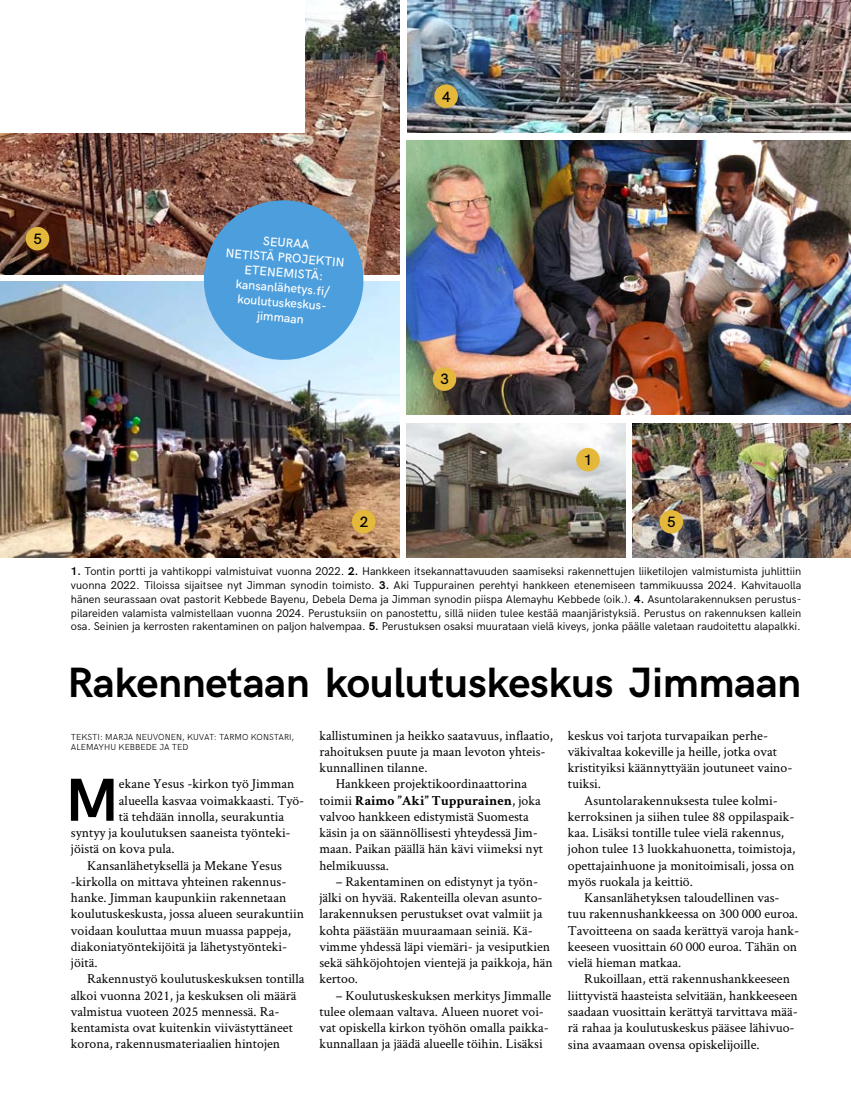
<style>
.page{position:relative;width:851px;height:1099px;background:#fff}
.page>*{position:absolute;margin:0;border:0;box-sizing:border-box;transform-origin:0 0}
.t1{font:700 60.88px "HK Grotesk";color:#000}
.t2{font:700 42.5px "HK Grotesk";letter-spacing:-.01em;color:#000}
.t3{font:500 15px "HK Grotesk";color:#000}
.t4{font:13.75px/16.2px "Crimson Text";color:#000}
.t5{font:700 13.75px "Crimson Text";color:#000}
.t6{font:500 12.5px/15px "HK Grotesk";color:#fff;text-align:center}
.t7{font:11.25px/13.8px "HK Grotesk";color:#000;text-align:justify}
.t8{font:300 8.75px/10.5px "HK Grotesk";color:#000}
.s1{font-weight:700}
.s2{font-weight:400}
</style>
<div class="page">
<img style="left:632px;top:423px;width:218px;height:134px">
<img style="left:407px;top:423px;width:218px;height:134px">
<img style="left:0;top:282px;width:400px;height:275px">
<img style="left:407px;top:141px;width:443px;height:274px">
<img style="left:407px;top:0;width:443px;height:133px">
<img style="left:0;top:0;width:399px;height:274px">
<div style="left:0;top:0;width:304px;height:133px;background:#fff"></div>
<svg style="left:201px;top:197px;width:165px;height:166px;background:#66a0ce"></svg>
<div style="left:26px;top:227px;width:23px;height:23px;background:#e4b83a;border-radius:50%"></div>
<div style="left:576px;top:448px;width:23px;height:23px;background:#e4b83a;border-radius:50%"></div>
<div style="left:352px;top:510px;width:23px;height:23px;background:#e4b83a;border-radius:50%"></div>
<div style="left:432px;top:367px;width:24px;height:24px;background:#e4b83a;border-radius:50%"></div>
<div style="left:434px;top:84px;width:24px;height:24px;background:#e4b83a;border-radius:50%"></div>
<div style="left:659px;top:510px;width:24px;height:23px;background:#e4b83a;border-radius:50%"></div>
<p class="t3" style="left:442px;top:85px;width:10px">4</p>
<p class="t3" style="left:33px;top:228px;width:10px">5</p>
<p class="t6" style="left:228px;top:229px;width:121px;rotate:5deg">SEURAA<br>NETISTÄ PROJEKTIN<br>ETENEMISTÄ: kansanlähetys.fi/ koulutuskeskus&shy;jimmaan</p>
<p class="t3" style="left:359px;top:510px;width:10px">2</p>
<p class="t3" style="left:440px;top:368px;width:10px">3</p>
<p class="t3" style="left:584px;top:448px;width:10px">1</p>
<p class="t3" style="left:667px;top:510px;width:10px">5</p>
<p class="t7" style="left:71px;top:563px;width:731px"><span class="s1">1.</span> Tontin portti ja vahtikoppi valmistuivat vuonna 2022. <span class="s1">2.</span> Hankkeen itsekannattavuuden saamiseksi rakennettujen liiketilojen valmistumista juhlittiin vuonna 2022. Tiloissa sijaitsee nyt Jimman synodin toimisto. <span class="s1">3.</span> Aki Tuppurainen perehtyi hankkeen etenemiseen tammikuussa 2024. Kahvitauolla hänen seurassaan ovat pastorit Kebbede Bayenu, Debela Dema ja Jimman synodin piispa Alemayhu Kebbede (oik.). <span class="s1">4.</span> Asuntolarakennuksen perustus&shy;pilareiden valamista valmistellaan vuonna 2024. Perustuksiin on panostettu, sillä niiden tulee kestää maanjäristyksiä. Perustus on rakennuksen kallein osa. Seinien ja kerrosten rakentaminen on paljon halvempaa. <span class="s1">5.</span> Perustuksen osaksi muurataan vielä kiveys, jonka päälle valetaan raudoitettu alapalkki.</p>
<h2 class="t2" style="left:67px;top:650px;width:735px">Rakennetaan koulutuskeskus Jimmaan</h2>
<p class="t8" style="left:71px;top:731px;width:225px">TEKSTI: MARJA NEUVONEN, KUVAT: TARMO KONSTARI,<br>ALEMAYHU</p>
<p class="t8" style="left:118px;top:741px;width:71px">KEBBEDE JA TED</p>
<h1 class="t1" style="left:65px;top:754px;width:55px">M</h1>
<p class="t4" style="left:119px;top:775px;width:177px">ekane Yesus -kirkon työ Jimman</p>
<p class="t4" style="left:119px;top:791px;width:187px">alueella kasvaa voimakkaasti. Työ-</p>
<p class="t4" style="left:119px;top:807px;width:166px">tä tehdään innolla, seurakuntia</p>
<p class="t4" style="left:71px;top:824px;width:221px">syntyy ja koulutuksen saaneista työnteki-</p>
<p class="t4" style="left:71px;top:840px;width:105px">jöistä on kova pula.</p>
<p class="t4" style="left:87px;top:856px;width:196px">Kansanlähetyksellä ja Mekane Yesus</p>
<p class="t4" style="left:71px;top:872px;width:217px">-kirkolla on mittava yhteinen rakennus-</p>
<p class="t4" style="left:71px;top:889px;width:217px">hanke. Jimman kaupunkiin rakennetaan</p>
<p class="t4" style="left:71px;top:905px;width:234px">koulutuskeskusta, jossa alueen seurakuntiin</p>
<p class="t4" style="left:71px;top:921px;width:221px">voidaan kouluttaa muun muassa pappeja,</p>
<p class="t4" style="left:71px;top:937px;width:218px">diakoniatyöntekijöitä ja lähetystyönteki-</p>
<p class="t4" style="left:71px;top:954px;width:28px">jöitä.</p>
<p class="t4" style="left:87px;top:970px;width:219px">Rakennustyö koulutuskeskuksen tontilla</p>
<p class="t4" style="left:71px;top:986px;width:227px">alkoi vuonna 2021, ja keskuksen oli määrä</p>
<p class="t4" style="left:71px;top:1002px;width:210px">valmistua vuoteen 2025 mennessä. Ra-</p>
<p class="t4" style="left:71px;top:1019px;width:223px">kentamista ovat kuitenkin viivästyttäneet</p>
<p class="t4" style="left:71px;top:1035px;width:211px">korona, rakennusmateriaalien hintojen</p>
<p class="t4" style="left:319px;top:726px;width:235px">kallistuminen ja heikko saatavuus, inflaatio,</p>
<p class="t4" style="left:319px;top:742px;width:228px">rahoituksen puute ja maan levoton yhteis-</p>
<p class="t4" style="left:319px;top:759px;width:110px">kunnallinen tilanne.</p>
<p class="t4" style="left:335px;top:775px;width:193px">Hankkeen projektikoordinaattorina</p>
<p class="t5" style="left:319px;top:791px;width:223px"><span class="s2">toimii</span> Raimo ”Aki” Tuppurainen<span class="s2">, joka</span></p>
<p class="t4" style="left:319px;top:807px;width:211px">valvoo hankkeen edistymistä Suomesta</p>
<p class="t4" style="left:319px;top:824px;width:220px">käsin ja on säännöllisesti yhteydessä Jim-</p>
<p class="t4" style="left:319px;top:840px;width:225px">maan. Paikan päällä hän kävi viimeksi nyt</p>
<p class="t4" style="left:319px;top:856px;width:71px">helmikuussa.</p>
<p class="t4" style="left:319px;top:872px;width:235px;text-indent:16px">– Rakentaminen on edistynyt ja työn&shy;jälki on hyvää. Rakenteilla olevan asunto&shy;larakennuksen perustukset ovat valmiit ja kohta päästään muuraamaan seiniä. Kä&shy;vimme yhdessä läpi viemäri- ja vesiputkien sekä sähköjohtojen vientejä ja paikkoja, hän kertoo.</p>
<p class="t4" style="left:319px;top:986px;width:233px;text-indent:16px">– Koulutuskeskuksen merkitys Jimmalle tulee olemaan valtava. Alueen nuoret voi&shy;vat opiskella kirkon työhön omalla paikka&shy;kunnallaan ja jäädä alueelle töihin. Lisäksi</p>
<p class="t4" style="left:567px;top:726px;width:226px">keskus voi tarjota turvapaikan perhe&shy;väkivaltaa kokeville ja heille, jotka ovat kristityiksi käännyttyään joutuneet vaino&shy;tuiksi.</p>
<p class="t4" style="left:567px;top:791px;width:229px;text-indent:16px">Asuntolarakennuksesta tulee kolmi&shy;kerroksinen ja siihen tulee 88 oppilaspaik&shy;kaa. Lisäksi tontille tulee vielä rakennus, johon tulee 13 luokkahuonetta, toimistoja, opettajainhuone ja monitoimisali, jossa on myös ruokala ja keittiö.</p>
<p class="t4" style="left:567px;top:889px;width:233px;text-indent:16px">Kansanlähetyksen taloudellinen vas&shy;tuu rakennushankkeessa on 300 000 euroa.<br>Tavoitteena on saada kerättyä varoja hank&shy;keeseen vuosittain 60 000 euroa. Tähän on vielä hieman matkaa.</p>
<p class="t4" style="left:567px;top:970px;width:231px;text-indent:16px">Rukoillaan, että rakennushankkeeseen liittyvistä haasteista selvitään, hankkeeseen saadaan vuosittain kerättyä tarvittava mää&shy;rä rahaa ja koulutuskeskus pääsee lähivuo&shy;sina avaamaan ovensa opiskelijoille.</p>
</div>
